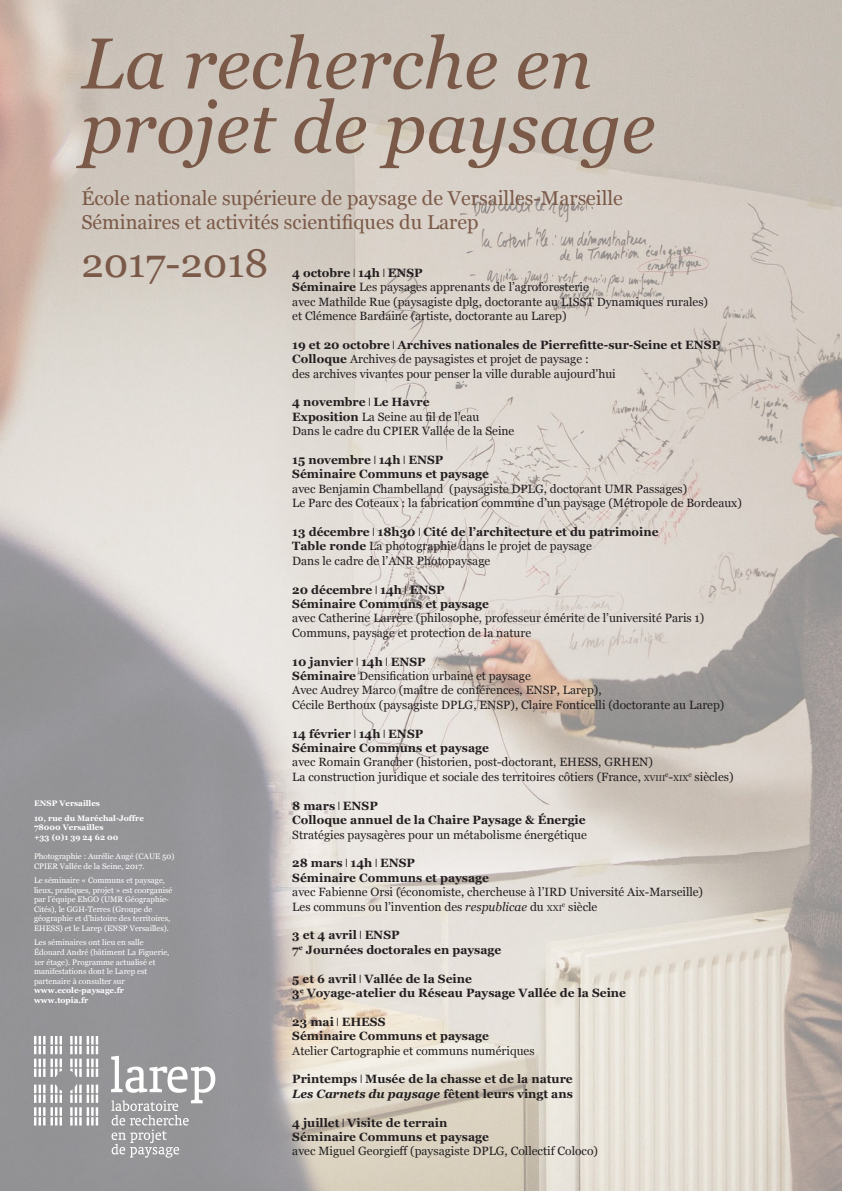
<style>
.page{position:relative;width:842px;height:1191px;background:#fff}
.page>*{position:absolute;margin:0;border:0;box-sizing:border-box;transform-origin:0 0}
.t1{font:italic 72px/64px "Georgia";color:#7b5948}
.t2{font:40px "Georgia";color:#7b5948}
.t3{font:20px "Georgia";color:#7b5948}
.t4{font:12px "Georgia";color:#231f20}
.t5{font:700 12px "Georgia";color:#231f20}
.t6{font:italic 700 12px "Georgia";color:#231f20}
.t7{font:8.4px "Georgia";color:#231f20}
.t8{font:8px/9.6px "Georgia";color:#fff}
.t9{font:700 8px "Georgia";color:#fff}
.s1{font-weight:700}
.s2{font-size:8.4px}
.s3{font-size:12px}
.s4{font-style:italic}
.s5{font-style:normal}
</style>
<div class="page">
<img style="left:0;top:0;width:842px;height:1191px">
<svg style="left:34px;top:1036px;width:64px;height:89px"></svg>
<svg style="left:111px;top:1055px;width:104px;height:102px;background:#a9a9aa"></svg>
<p class="t1" style="left:81px;top:29px;width:576px">La recherche en projet de paysage</p>
<p class="t3" style="left:81px;top:184px;width:543px">École nationale supérieure de paysage de Versailles-Marseille</p>
<p class="t3" style="left:81px;top:208px;width:399px">Séminaires et activités scientifiques du Larep</p>
<p class="t2" style="left:81px;top:234px;width:189px">2017-2018</p>
<p class="t5" style="left:292px;top:263px;width:132px">4 octobre 14h ENSP</p>
<p class="t4" style="left:292px;top:278px;width:298px"><span class="s1">Séminaire</span> Les paysages apprenants de l’agroforesterie</p>
<p class="t4" style="left:292px;top:293px;width:417px">avec Mathilde Rue (paysagiste dplg, doctorante au LISST Dynamiques rurales)</p>
<p class="t4" style="left:292px;top:307px;width:276px">et Clémence Bardaine (artiste, doctorante au Larep)</p>
<p class="t5" style="left:292px;top:335px;width:429px">19 et 20 octobre Archives nationales de Pierrefitte-sur-Seine et ENSP</p>
<p class="t4" style="left:292px;top:350px;width:298px"><span class="s1">Colloque</span> Archives de paysagistes et projet de paysage :</p>
<p class="t4" style="left:292px;top:365px;width:325px">des archives vivantes pour penser la ville durable aujourd’hui</p>
<p class="t5" style="left:292px;top:393px;width:139px">4 novembre Le Havre</p>
<p class="t4" style="left:292px;top:408px;width:189px"><span class="s1">Exposition</span> La Seine au fil de l’eau</p>
<p class="t4" style="left:292px;top:422px;width:224px">Dans le cadre du CPIER Vallée de la Seine</p>
<p class="t5" style="left:292px;top:451px;width:152px">15 novembre 14h ENSP</p>
<p class="t5" style="left:292px;top:465px;width:198px">Séminaire Communs et paysage</p>
<p class="t4" style="left:292px;top:480px;width:396px">avec Benjamin Chambelland (paysagiste DPLG, doctorant UMR Passages)</p>
<p class="t4" style="left:292px;top:494px;width:451px">Le Parc des Coteaux : la fabrication commune d’un paysage (Métropole de Bordeaux)</p>
<p class="t5" style="left:292px;top:523px;width:368px">13 décembre 18h30 Cité de l’architecture et du patrimoine</p>
<p class="t4" style="left:292px;top:537px;width:301px"><span class="s1">Table ronde</span> La photographie dans le projet de paysage</p>
<p class="t4" style="left:292px;top:552px;width:199px">Dans le cadre de l’ANR Photopaysage</p>
<p class="t5" style="left:292px;top:580px;width:154px">20 décembre 14h ENSP</p>
<p class="t5" style="left:292px;top:595px;width:198px">Séminaire Communs et paysage</p>
<p class="t4" style="left:292px;top:609px;width:413px">avec Catherine Larrère (philosophe, professeur émérite de l’université Paris 1)</p>
<p class="t4" style="left:292px;top:624px;width:240px">Communs, paysage et protection de la nature</p>
<p class="t5" style="left:292px;top:652px;width:135px">10 janvier 14h ENSP</p>
<p class="t4" style="left:292px;top:667px;width:240px"><span class="s1">Séminaire</span> Densification urbaine et paysage</p>
<p class="t4" style="left:292px;top:681px;width:311px">Avec Audrey Marco (maître de conférences, ENSP, Larep),</p>
<p class="t4" style="left:292px;top:696px;width:434px">Cécile Berthoux (paysagiste DPLG, ENSP), Claire Fonticelli (doctorante au Larep)</p>
<p class="t5" style="left:292px;top:724px;width:132px">14 février 14h ENSP</p>
<p class="t5" style="left:292px;top:739px;width:198px">Séminaire Communs et paysage</p>
<p class="t4" style="left:292px;top:753px;width:362px">avec Romain Grancher (historien, post-doctorant, EHESS, GRHEN)</p>
<p class="t4" style="left:292px;top:768px;width:374px">La construction juridique et sociale des territoires côtiers (France, <span class="s2">XVIII</span></p>
<p class="t7" style="left:665px;top:772px;width:25px"><sup>e</sup><span class="s3">-</span>XIX</p>
<p class="t4" style="left:688px;top:768px;width:47px"><sup>e</sup> siècles)</p>
<p class="t5" style="left:292px;top:796px;width:87px">8 mars ENSP</p>
<p class="t5" style="left:292px;top:811px;width:295px">Colloque annuel de la Chaire Paysage &amp; Énergie</p>
<p class="t4" style="left:292px;top:825px;width:296px">Stratégies paysagères pour un métabolisme énergétique</p>
<p class="t5" style="left:292px;top:854px;width:124px">28 mars 14h ENSP</p>
<p class="t5" style="left:292px;top:868px;width:198px">Séminaire Communs et paysage</p>
<p class="t4" style="left:292px;top:883px;width:412px">avec Fabienne Orsi (économiste, chercheuse à l’IRD Université Aix-Marseille)</p>
<p class="t4" style="left:292px;top:897px;width:307px">Les communs ou l’invention des <span class="s4">respublicae</span> du <span class="s2">XXI</span><sup>e</sup> siècle</p>
<p class="t5" style="left:292px;top:926px;width:109px">3 et 4 avril ENSP</p>
<p class="t5" style="left:292px;top:940px;width:211px">7<sup>e</sup> Journées doctorales en paysage</p>
<p class="t5" style="left:292px;top:969px;width:181px">5 et 6 avril Vallée de la Seine</p>
<p class="t5" style="left:292px;top:983px;width:335px">3<sup>e</sup> Voyage-atelier du Réseau Paysage Vallée de la Seine</p>
<p class="t5" style="left:292px;top:1012px;width:95px">23 mai EHESS</p>
<p class="t5" style="left:292px;top:1027px;width:198px">Séminaire Communs et paysage</p>
<p class="t4" style="left:292px;top:1041px;width:244px">Atelier Cartographie et communs numériques</p>
<p class="t5" style="left:292px;top:1070px;width:282px">Printemps Musée de la chasse et de la nature</p>
<p class="t6" style="left:292px;top:1084px;width:282px">Les Carnets du paysage <span class="s5">fêtent leurs vingt ans</span></p>
<p class="t5" style="left:292px;top:1113px;width:157px">4 juillet Visite de terrain</p>
<p class="t5" style="left:292px;top:1127px;width:198px">Séminaire Communs et paysage</p>
<p class="t4" style="left:292px;top:1142px;width:307px">avec Miguel Georgieff (paysagiste DPLG, Collectif Coloco)</p>
<p class="t9" style="left:34px;top:797px;width:68px">ENSP Versailles</p>
<p class="t9" style="left:34px;top:811px;width:111px">10, rue du Maréchal-Joffre</p>
<p class="t9" style="left:34px;top:821px;width:71px">78000 Versailles</p>
<p class="t9" style="left:34px;top:831px;width:86px">+33 (0)1 39 24 62 00</p>
<p class="t8" style="left:34px;top:851px;width:142px">Photographie : Aurélie Augé (CAUE 50)<br>CPIER Vallée de la Seine, 2017.</p>
<p class="t8" style="left:34px;top:875px;width:140px">Le séminaire « Communs et paysage, lieux, pratiques, projet » est coorganisé par l’équipe EhGO (UMR Géographie-Cités), le GGH-Terres (Groupe de géographie et d’histoire des territoires, EHESS) et le Larep (ENSP Versailles).</p>
<p class="t8" style="left:34px;top:937px;width:137px">Les séminaires ont lieu en salle Édouard André (bâtiment La Figuerie, 1er étage). Programme actualisé et manifestations dont le Larep est</p>
<p class="t8" style="left:34px;top:976px;width:92px">partenaire à consulter sur</p>
<p class="t9" style="left:34px;top:984px;width:92px">www.ecole-paysage.fr</p>
<p class="t9" style="left:34px;top:994px;width:56px">www.topia.fr</p>
</div>
